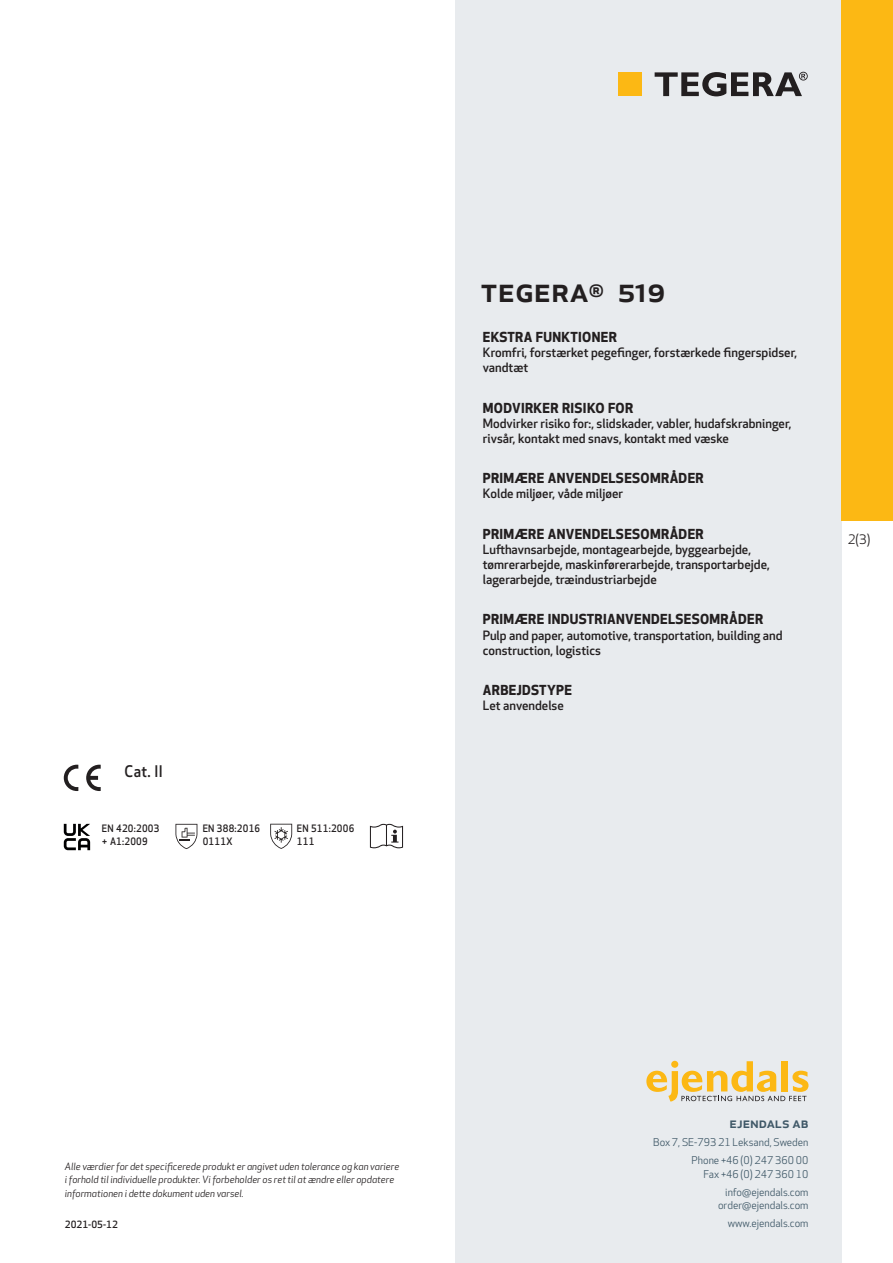
<style>
.page{position:relative;width:893px;height:1263px;background:#fff}
.page>*{position:absolute;margin:0;border:0;box-sizing:border-box;transform-origin:0 0}
.prodname{font:500 34.5px "Apex New";color:#231f20}
.t1{font:500 15.6px "Apex New";color:#231f20;scale:.95 1}
.t2{font:500 15px "Apex New";color:#405968}
.Funktion_body{font:700 13.5px "Apex New";letter-spacing:.025em;color:#231f20}
.t3{font:12.75px "Apex New";color:#231f20}
.Funktion_body-2{font:500 12.6px/15px "Apex New";color:#231f20}
.t4{font:10.5px/18px "Apex New";color:#405968;text-align:right}
.PictogramText{font:500 10.05px/13.5px "Apex New";letter-spacing:.025em;color:#231f20;scale:.95 1}
.t5{font:italic 9.75px/13.5px "Apex New";color:#231f20}
.t6{font:500 9.75px "Apex New";color:#231f20}
</style>
<div class="page">
<div style="left:455px;top:0;width:387px;height:1263px;background:#e8ebee"></div>
<svg style="left:646px;top:1061px;width:162px;height:40px"></svg>
<div style="left:842px;top:0;width:51px;height:520px;background:#fcb814"></div>
<div style="left:618px;top:72px;width:24px;height:24px;background:#fcb814"></div>
<svg style="left:655px;top:72px;width:153px;height:24px"></svg>
<svg style="left:86px;top:765px;width:15px;height:26px"></svg>
<svg style="left:64px;top:765px;width:14px;height:26px"></svg>
<svg style="left:64px;top:824px;width:26px;height:26px"></svg>
<svg style="left:175px;top:824px;width:22px;height:25px"></svg>
<svg style="left:270px;top:824px;width:22px;height:25px"></svg>
<svg style="left:370px;top:824px;width:33px;height:24px"></svg>
<p class="t1" style="left:125px;top:761px;width:42px">Cat. II</p>
<p class="PictogramText" style="left:102px;top:821px;width:62px">EN 420:2003 + A1:2009</p>
<p class="PictogramText" style="left:203px;top:821px;width:62px">EN 388:2016</p>
<p class="PictogramText" style="left:203px;top:834px;width:33px">0111X</p>
<p class="PictogramText" style="left:297px;top:821px;width:62px">EN 511:2006</p>
<p class="PictogramText" style="left:297px;top:834px;width:20px">111</p>
<p class="prodname" style="left:480px;top:266px;width:186px">TEGERA<sup>®</sup> 519</p>
<p class="Funktion_body" style="left:483px;top:327px;width:136px">EKSTRA FUNKTIONER</p>
<p class="Funktion_body-2" style="left:483px;top:345px;width:316px">Kromfri, forstærket pegefinger, forstærkede fingerspidser, vandtæt</p>
<p class="Funktion_body" style="left:483px;top:398px;width:152px">MODVIRKER RISIKO FOR</p>
<p class="Funktion_body-2" style="left:483px;top:415px;width:310px">Modvirker risiko for:, slidskader, vabler, hudafskrabninger, rivsår, kontakt med snavs, kontakt med væske</p>
<p class="Funktion_body" style="left:483px;top:468px;width:222px">PRIMÆRE ANVENDELSESOMRÅDER</p>
<p class="Funktion_body-2" style="left:483px;top:486px;width:142px">Kolde miljøer, våde miljøer</p>
<p class="Funktion_body" style="left:483px;top:524px;width:222px">PRIMÆRE ANVENDELSESOMRÅDER</p>
<p class="Funktion_body-2" style="left:483px;top:541px;width:289px">Lufthavnsarbejde, montagearbejde, byggearbejde, tømrerarbejde, maskinførerarbejde, transportarbejde, lagerarbejde, træindustriarbejde</p>
<p class="Funktion_body" style="left:483px;top:610px;width:282px">PRIMÆRE INDUSTRIANVENDELSESOMRÅDER</p>
<p class="Funktion_body-2" style="left:483px;top:627px;width:301px">Pulp and paper, automotive, transportation, building and construction, logistics</p>
<p class="Funktion_body" style="left:483px;top:680px;width:91px">ARBEJDSTYPE</p>
<p class="Funktion_body-2" style="left:483px;top:698px;width:83px">Let anvendelse</p>
<p class="t3" style="left:848px;top:531px;width:24px">2(3)</p>
<p class="t5" style="left:65px;top:1159px;width:336px">Alle værdier for det specificerede produkt er angivet uden tolerance og kan variere i forhold til individuelle produkter. Vi forbeholder os ret til at ændre eller opdatere informationen i dette dokument uden varsel.</p>
<p class="t6" style="left:65px;top:1218px;width:54px">2021-05-12</p>
<p class="t2" style="left:729px;top:1113px;width:80px">ejendals ab</p>
<p class="t4" style="left:653px;top:1133px;width:157px">Box 7, SE-793 21 Leksand, Sweden<br>Phone +46 (0) 247 360 00</p>
<p class="t4" style="left:703px;top:1165px;width:107px">Fax +46 (0) 247 360 10 info@ejendals.com</p>
<p class="t4" style="left:718px;top:1196px;width:92px">order@ejendals.com</p>
<p class="t4" style="left:728px;top:1215px;width:82px">www.ejendals.com</p>
</div>
